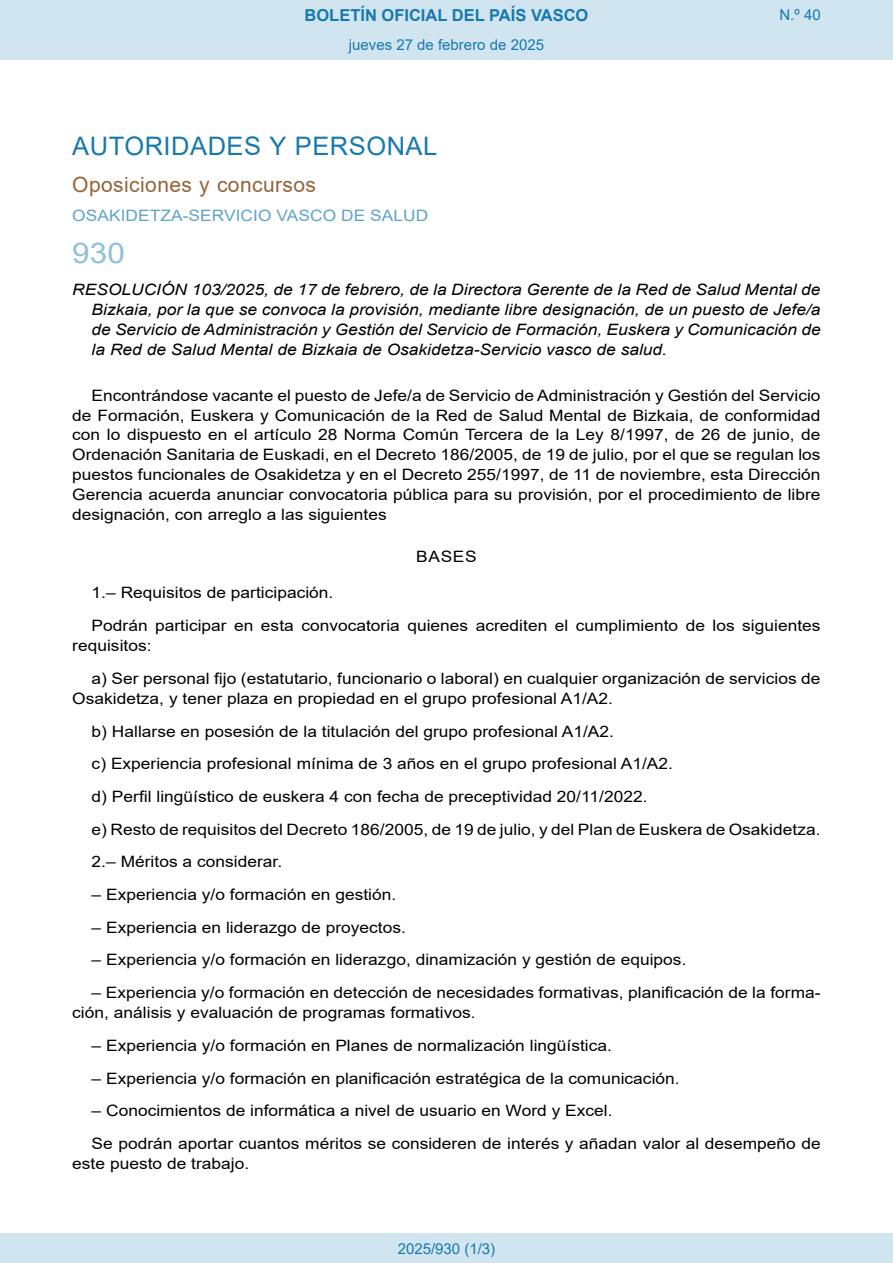
<style>
.page{position:relative;width:893px;height:1263px;background:#fff}
.page>*{position:absolute;margin:0;border:0;box-sizing:border-box;transform-origin:0 0}
.BOPVOrden{font:28.5px "Arial";color:#90c0db;scale:1.11 1}
.BOPVSeccion{font:25.5px "Arial";letter-spacing:.02em;color:#1879ad}
.BOPVSubseccion{font:21px "Arial";letter-spacing:.02em;color:#956338}
.t1{font:700 16.5px "Arial";color:#1879ad}
.BOPVDetalle{font:15.6px/20px "Arial";color:#000;scale:1.11 1}
.BOPVTitulo{font:italic 15.6px/20px "Arial";color:#000;text-align:justify;scale:1.11 1}
.BOPVOrganismo{font:15.6px "Arial";letter-spacing:.005em;color:#5ea4ca;scale:1.11 1}
.BOPVClave{font:15.6px "Arial";letter-spacing:.035em;color:#000;scale:1.11 1}
.Paginacion_Centro{font:15px "Arial";color:#1879ad}
</style>
<div class="page">
<div style="left:0;top:0;width:893px;height:60px;background:#d0e5f0"></div>
<div style="left:0;top:1233px;width:893px;height:30px;background:#d0e5f0"></div>
<p class="t1" style="left:305px;top:3px;width:285px">BOLETÍN OFICIAL DEL PAÍS VASCO</p>
<p class="Paginacion_Centro" style="left:349px;top:35px;width:197px">jueves 27 de febrero de 2025</p>
<p class="Paginacion_Centro" style="left:779px;top:5px;width:43px">N.º 40</p>
<p class="BOPVSeccion" style="left:72px;top:128px;width:366px">AUTORIDADES Y PERSONAL</p>
<p class="BOPVSubseccion" style="left:72px;top:170px;width:245px">Oposiciones y concursos</p>
<p class="BOPVOrganismo" style="left:72px;top:204px;width:322px">OSAKIDETZA-SERVICIO VASCO DE SALUD</p>
<p class="BOPVOrden" style="left:72px;top:233px;width:49px">930</p>
<p class="BOPVTitulo" style="left:92px;top:280px;width:658px;text-indent:-19px">RESOLUCIÓN 103/2025, de 17 de febrero, de la Directora Gerente de la Red de Salud Mental de Bizkaia, por la que se convoca la provisión, mediante libre designación, de un puesto de Jefe/a de Servicio de Administración y Gestión del Servicio de Formación, Euskera y Comunicación de la Red de Salud Mental de Bizkaia de Osakidetza-Servicio vasco de salud.</p>
<p class="BOPVDetalle" style="left:72px;top:385px;width:676px;text-align:justify;text-indent:19px">Encontrándose vacante el puesto de Jefe/a de Servicio de Administración y Gestión del Servicio de Formación, Euskera y Comunicación de la Red de Salud Mental de Bizkaia, de conformidad con lo dispuesto en el artículo 28 Norma Común Tercera de la Ley 8/1997, de 26 de junio, de Ordenación Sanitaria de Euskadi, en el Decreto 186/2005, de 19 de julio, por el que se regulan los puestos funcionales de Osakidetza y en el Decreto 255/1997, de 11 de noviembre, esta Dirección Gerencia acuerda anunciar convocatoria pública para su provisión, por el procedimiento de libre designación, con arreglo a las siguientes</p>
<p class="BOPVClave" style="left:416px;top:545px;width:56px">BASES</p>
<p class="BOPVDetalle" style="left:92px;top:583px;width:219px">1.– Requisitos de participación.</p>
<p class="BOPVDetalle" style="left:72px;top:616px;width:676px;text-indent:19px">Podrán participar en esta convocatoria quienes acrediten el cumplimiento de los siguientes requisitos:</p>
<p class="BOPVDetalle" style="left:72px;top:668px;width:676px;text-indent:19px">a) Ser personal fijo (estatutario, funcionario o laboral) en cualquier organización de servicios de<br>Osakidetza, y tener plaza en propiedad en el grupo profesional A1/A2.</p>
<p class="BOPVDetalle" style="left:92px;top:721px;width:472px">b) Hallarse en posesión de la titulación del grupo profesional A1/A2.</p>
<p class="BOPVDetalle" style="left:92px;top:754px;width:525px">c) Experiencia profesional mínima de 3 años en el grupo profesional A1/A2.</p>
<p class="BOPVDetalle" style="left:92px;top:786px;width:502px">d) Perfil lingüístico de euskera 4 con fecha de preceptividad 20/11/2022.</p>
<p class="BOPVDetalle" style="left:92px;top:819px;width:658px">e) Resto de requisitos del Decreto 186/2005, de 19 de julio, y del Plan de Euskera de Osakidetza.</p>
<p class="BOPVDetalle" style="left:92px;top:852px;width:173px">2.– Méritos a considerar.</p>
<p class="BOPVDetalle" style="left:92px;top:884px;width:276px">– Experiencia y/o formación en gestión.</p>
<p class="BOPVDetalle" style="left:92px;top:917px;width:285px">– Experiencia en liderazgo de proyectos.</p>
<p class="BOPVDetalle" style="left:92px;top:950px;width:537px">– Experiencia y/o formación en liderazgo, dinamización y gestión de equipos.</p>
<p class="BOPVDetalle" style="left:72px;top:983px;width:676px;text-indent:19px">– Experiencia y/o formación en detección de necesidades formativas, planificación de la forma&shy;ción, análisis y evaluación de programas formativos.</p>
<p class="BOPVDetalle" style="left:92px;top:1035px;width:470px">– Experiencia y/o formación en Planes de normalización lingüística.</p>
<p class="BOPVDetalle" style="left:92px;top:1068px;width:531px">– Experiencia y/o formación en planificación estratégica de la comunicación.</p>
<p class="BOPVDetalle" style="left:92px;top:1101px;width:471px">– Conocimientos de informática a nivel de usuario en Word y Excel.</p>
<p class="BOPVDetalle" style="left:72px;top:1133px;width:676px;text-indent:19px">Se podrán aportar cuantos méritos se consideren de interés y añadan valor al desempeño de este puesto de trabajo.</p>
<p class="Paginacion_Centro" style="left:398px;top:1238px;width:99px">2025/930 (1/3)</p>
</div>
